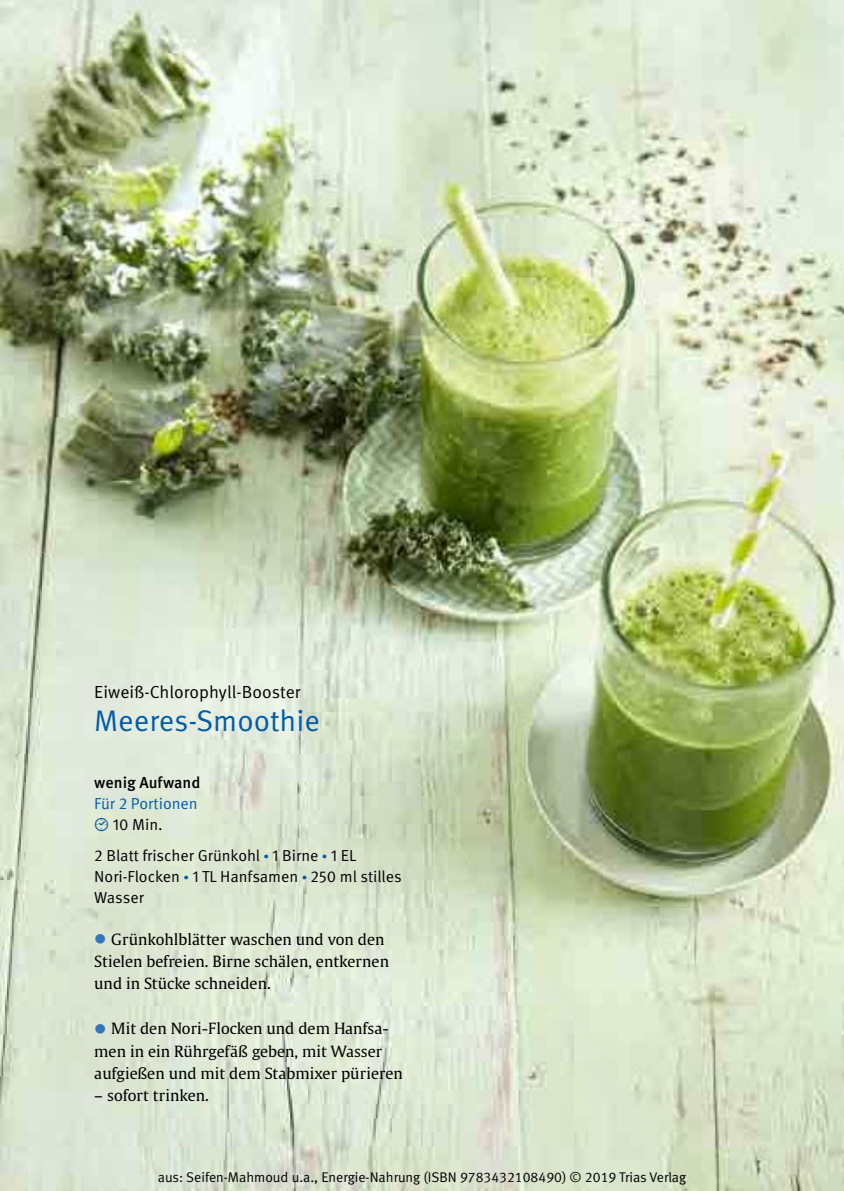
<style>
.page{position:relative;width:844px;height:1191px;background:#fff}
.page>*{position:absolute;margin:0;border:0;box-sizing:border-box;transform-origin:0 0}
.t1{font:29.75px "Meta Pro Norm";color:#005ca9}
.t2{font:17.5px "Meta Pro Norm";letter-spacing:.005em;color:#000}
.t3{font:15.92px/21px "Meta Pro Norm";color:#000}
.t4{font:15.92px/21px "Meta Pro Norm";color:#005ca9}
.t5{font:500 15.92px "Meta Pro";color:#000}
.t6{font:15.4px/22.4px "Thieme Gulliver 2011";letter-spacing:.005em;color:#000}
.t7{font:14px "Meta Normal LF";color:#000}
.s1{font-family:"MVS Buttons 2012";font-size:14.88px}
.s2{color:#000}
.s3{font-family:"Thieme Gulliver 2011";font-weight:700;font-size:23.1px;color:#005ca9}
.s4{font-size:17.5px;color:#3476bb}
</style>
<div class="page">
<img style="left:0;top:0;width:843px;height:1191px">
<img style="left:0;top:536px;width:187px;height:655px">
<img style="left:186px;top:606px;width:187px;height:585px">
<img style="left:373px;top:716px;width:63px;height:475px">
<img style="left:435px;top:809px;width:63px;height:382px">
<img style="left:497px;top:903px;width:63px;height:288px">
<div style="left:559px;top:998px;width:63px;height:193px;background:#dce8cf"></div>
<img style="left:621px;top:1095px;width:62px;height:96px">
<p class="t2" style="left:94px;top:679px;width:208px">Eiweiß-Chlorophyll-Booster</p>
<h1 class="t1" style="left:94px;top:698px;width:227px">Meeres-Smoothie</h1>
<p class="t5" style="left:94px;top:770px;width:107px">wenig Aufwand</p>
<p class="t4" style="left:94px;top:791px;width:105px">Für 2 Portionen <span class="s1">~</span> <span class="s2">10 Min.</span></p>
<p class="t3" style="left:94px;top:843px;width:309px">2 Blatt frischer Grünkohl <span class="s3">·</span> 1 Birne <span class="s3">·</span> 1 EL<br>Nori-Flocken <span class="s3">·</span> 1 TL Hanfsamen <span class="s3">·</span> 250 ml stilles<br>Wasser</p>
<p class="t6" style="left:94px;top:927px;width:296px"><span class="s4">●</span> Grünkohlblätter waschen und von den<br>Stielen befreien. Birne schälen, entkernen und in Stücke schneiden.</p>
<p class="t6" style="left:94px;top:1016px;width:310px"><span class="s4">●</span> Mit den Nori-Flocken und dem Hanfsa&shy;men in ein Rührgefäß geben, mit Wasser aufgießen und mit dem Stabmixer pürieren</p>
<p class="t6" style="left:94px;top:1083px;width:116px">– sofort trinken.</p>
<p class="t7" style="left:158px;top:1169px;width:530px">aus: Seifen-Mahmoud u.a., Energie-Nahrung (ISBN 9783432108490) © 2019 Trias Verlag</p>
</div>
